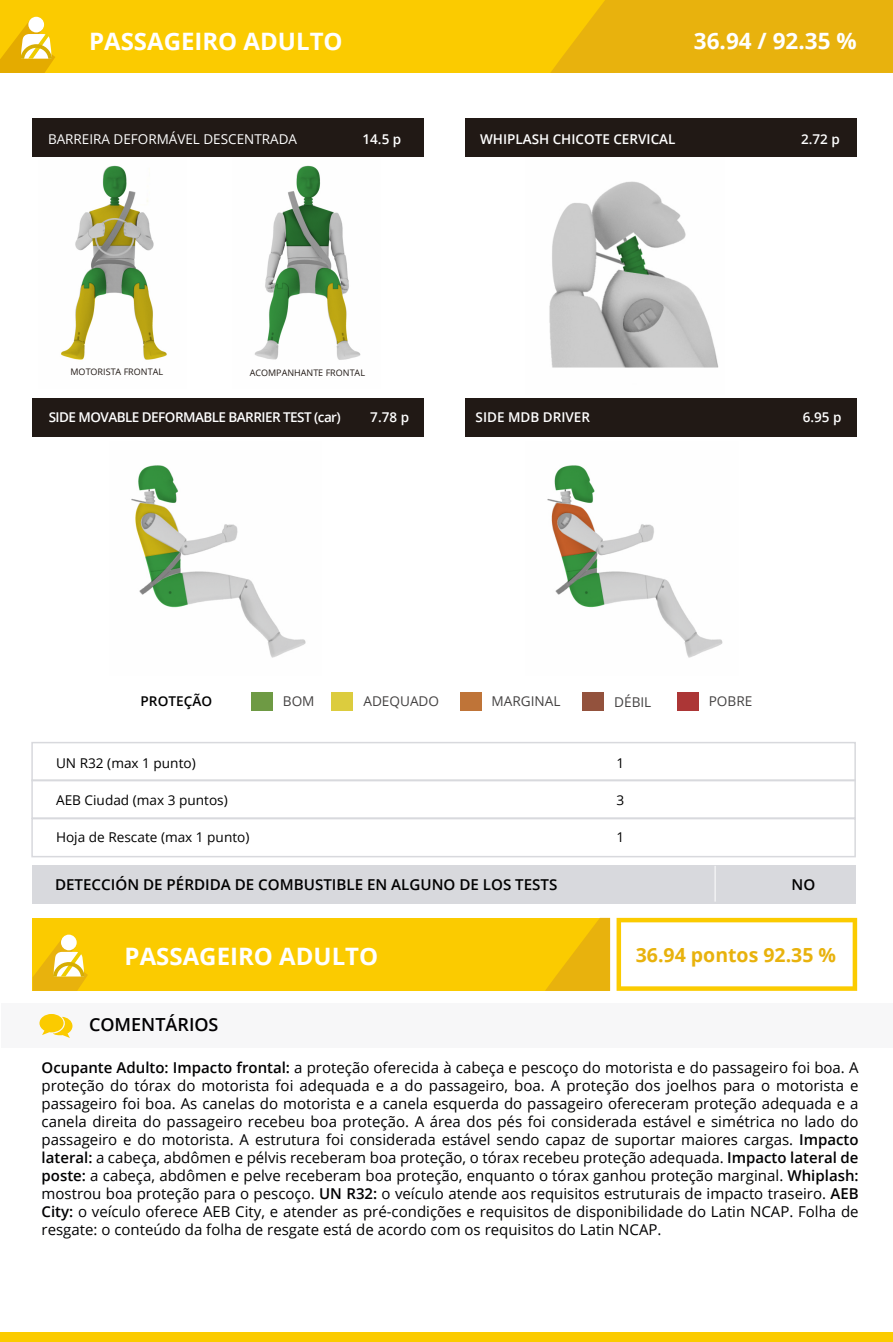
<style>
.page{position:relative;width:893px;height:1342px;background:#fff}
.page>*{position:absolute;margin:0;border:0;box-sizing:border-box;transform-origin:0 0}
.t1{font:700 24px "Open Sans";color:#fff}
.t2{font:700 22.5px "Open Sans";color:#fff}
.t3{font:700 19.5px "Open Sans";color:#e8b20d}
.t4{font:600 18px "Open Sans";color:#010002}
.t5{font:15px/18px "Open Sans";color:#010002;text-align:justify}
.t6{font:600 15px "Open Sans";color:#000}
.t7{font:13.5px "Open Sans";color:#000}
.t8{font:600 13.5px "Open Sans";color:#fff}
.t9{font:600 13.5px "Open Sans";letter-spacing:-.04em;color:#fff}
.t10{font:13.5px "Open Sans";color:#fff}
.t11{font:13.5px "Open Sans";color:#444242}
.t12{font:600 13.5px "Open Sans";color:#000}
.t13{font:9px "Open Sans";color:#211915}
.s1{font-weight:600}
</style>
<div class="page">
<img style="left:61px;top:165px;width:106px;height:195px">
<img style="left:254px;top:165px;width:107px;height:195px">
<img style="left:549px;top:181px;width:170px;height:187px">
<img style="left:131px;top:465px;width:175px;height:193px">
<img style="left:547px;top:465px;width:176px;height:193px">
<div style="left:466px;top:118px;width:391px;height:39px;background:#211915"></div>
<div style="left:466px;top:398px;width:391px;height:38px;background:#211915"></div>
<div style="left:33px;top:918px;width:577px;height:73px;background:#fbcb00"></div>
<svg style="left:617px;top:918px;width:240px;height:73px"></svg>
<svg style="left:545px;top:918px;width:65px;height:73px"></svg>
<svg style="left:61px;top:934px;width:16px;height:16px"></svg>
<svg style="left:33px;top:938px;width:55px;height:53px"></svg>
<div style="left:33px;top:118px;width:391px;height:39px;background:#211915"></div>
<div style="left:33px;top:398px;width:391px;height:38px;background:#211915"></div>
<div style="left:1px;top:1004px;width:892px;height:44px;background:#f7f7f8"></div>
<svg style="left:39px;top:1014px;width:33px;height:24px"></svg>
<div style="left:31px;top:742px;width:825px;height:39px;border:2px solid #d8d9dd"></div>
<div style="left:31px;top:779px;width:825px;height:40px;border:2px solid #d8d9dd"></div>
<div style="left:31px;top:818px;width:825px;height:39px;border:2px solid #d8d9dd"></div>
<div style="left:32px;top:865px;width:823px;height:38px;background:#d8d9dd"></div>
<div style="left:0;top:0;width:614px;height:73px;background:#fbcb00"></div>
<svg style="left:551px;top:0;width:342px;height:73px;background:#e9b40b"></svg>
<svg style="left:28px;top:17px;width:16px;height:15px"></svg>
<svg style="left:0;top:20px;width:55px;height:53px"></svg>
<div style="left:0;top:1333px;width:893px;height:9px;background:#fbcb00"></div>
<div style="left:677px;top:692px;width:21px;height:18px;background:#ac3636"></div>
<div style="left:582px;top:692px;width:22px;height:18px;background:#93523d"></div>
<div style="left:460px;top:692px;width:21px;height:18px;background:#bf7438"></div>
<div style="left:332px;top:692px;width:21px;height:18px;background:#dccc3e"></div>
<div style="left:251px;top:692px;width:21px;height:18px;background:#6e9a44"></div>
<h1 class="t1" style="left:89px;top:25px;width:255px">PASSAGEIRO ADULTO</h1>
<h2 class="t2" style="left:694px;top:25px;width:164px">36.94 / 92.35 %</h2>
<p class="t10" style="left:48px;top:129px;width:250px">BARREIRA DEFORMÁVEL DESCENTRADA</p>
<p class="t8" style="left:363px;top:129px;width:40px">14.5 p</p>
<p class="t8" style="left:480px;top:129px;width:197px">WHIPLASH CHICOTE CERVICAL</p>
<p class="t8" style="left:801px;top:129px;width:40px">2.72 p</p>
<p class="t13" style="left:71px;top:366px;width:94px">MOTORISTA FRONTAL</p>
<p class="t13" style="left:250px;top:366px;width:117px">ACOMPANHANTE FRONTAL</p>
<p class="t9" style="left:49px;top:408px;width:294px">SIDE MOVABLE DEFORMABLE BARRIER TEST (car)</p>
<p class="t8" style="left:370px;top:408px;width:40px">7.78 p</p>
<p class="t8" style="left:476px;top:408px;width:116px">SIDE MDB DRIVER</p>
<p class="t8" style="left:803px;top:408px;width:40px">6.95 p</p>
<p class="t12" style="left:141px;top:692px;width:73px">PROTEÇÃO</p>
<p class="t11" style="left:283px;top:692px;width:33px">BOM</p>
<p class="t11" style="left:363px;top:692px;width:77px">ADEQUADO</p>
<p class="t11" style="left:491px;top:692px;width:71px">MARGINAL</p>
<p class="t11" style="left:614px;top:692px;width:39px">DÉBIL</p>
<p class="t11" style="left:709px;top:692px;width:45px">POBRE</p>
<p class="t7" style="left:56px;top:753px;width:141px">UN R32 (max 1 punto)</p>
<p class="t7" style="left:56px;top:791px;width:173px">AEB Ciudad (max 3 puntos)</p>
<p class="t7" style="left:56px;top:828px;width:195px">Hoja de Rescate (max 1 punto)</p>
<p class="t7" style="left:617px;top:753px;width:9px">1</p>
<p class="t7" style="left:617px;top:791px;width:9px">3</p>
<p class="t7" style="left:617px;top:828px;width:9px">1</p>
<p class="t6" style="left:55px;top:874px;width:504px">DETECCIÓN DE PÉRDIDA DE COMBUSTIBLE EN ALGUNO DE LOS TESTS</p>
<p class="t6" style="left:792px;top:874px;width:25px">NO</p>
<h1 class="t1" style="left:125px;top:939px;width:255px">PASSAGEIRO ADULTO</h1>
<h3 class="t3" style="left:636px;top:941px;width:202px">36.94 pontos 92.35 %</h3>
<p class="t4" style="left:89px;top:1012px;width:131px">COMENTÁRIOS</p>
<p class="t5" style="left:42px;top:1058px;width:819px"><span class="s1">Ocupante Adulto: Impacto frontal:</span> a proteção oferecida à cabeça e pescoço do motorista e do passageiro foi boa. A proteção do tórax do motorista foi adequada e a do passageiro, boa. A proteção dos joelhos para o motorista e passageiro foi boa. As canelas do motorista e a canela esquerda do passageiro ofereceram proteção adequada e a canela direita do passageiro recebeu boa proteção. A área dos pés foi considerada estável e simétrica no lado do passageiro e do motorista. A estrutura foi considerada estável sendo capaz de suportar maiores cargas. <span class="s1">Impacto lateral:</span> a cabeça, abdômen e pélvis receberam boa proteção, o tórax recebeu proteção adequada. <span class="s1">Impacto lateral de poste:</span> a cabeça, abdômen e pelve receberam boa proteção, enquanto o tórax ganhou proteção marginal. <span class="s1">Whiplash: </span>mostrou boa proteção para o pescoço. <span class="s1">UN R32:</span> o veículo atende aos requisitos estruturais de impacto traseiro. <span class="s1">AEB City:</span> o veículo oferece AEB City, e atender as pré-condições e requisitos de disponibilidade do Latin NCAP. Folha de resgate: o conteúdo da folha de resgate está de acordo com os requisitos do Latin NCAP.</p>
</div>
